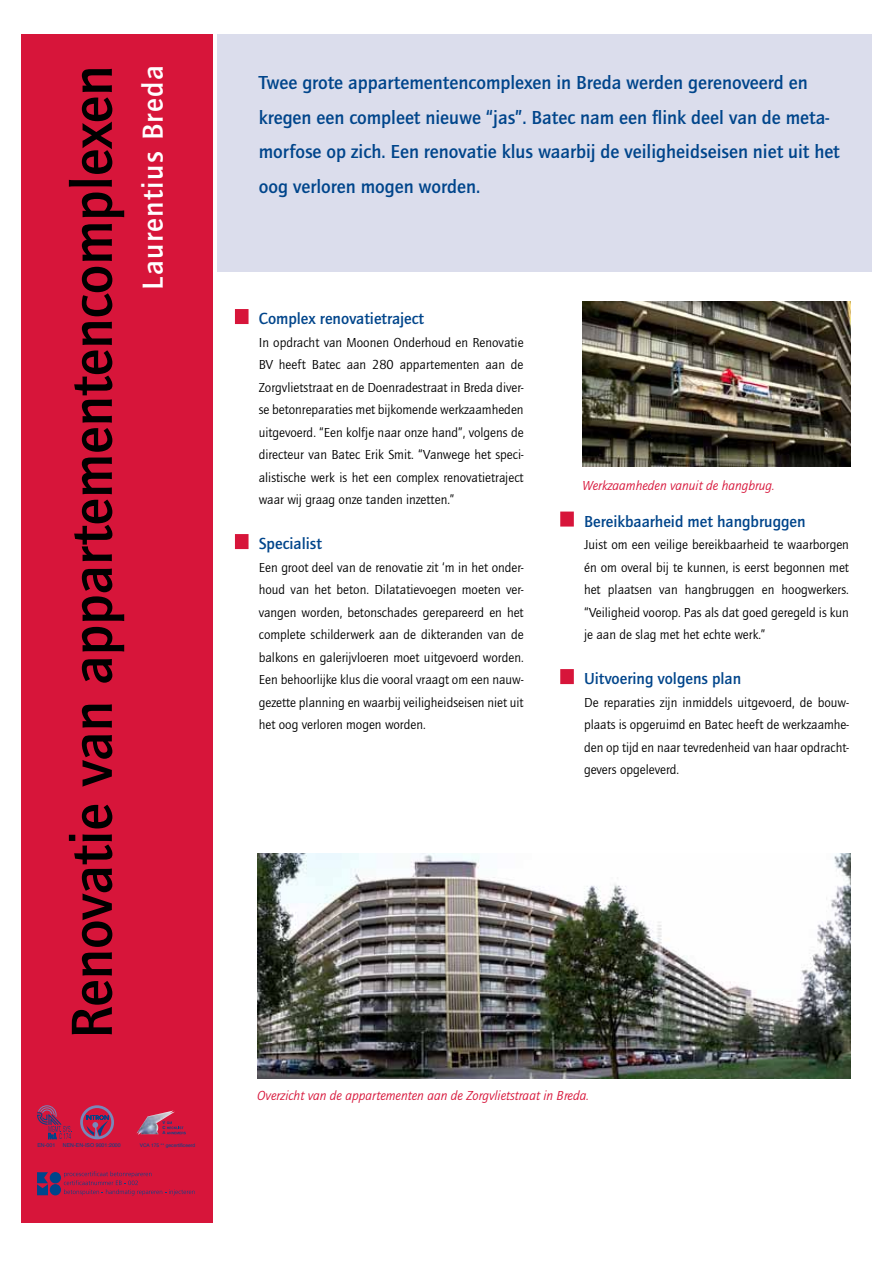
<style>
.page{position:relative;width:893px;height:1263px;background:#fff}
.page>*{position:absolute;margin:0;border:0;box-sizing:border-box;transform-origin:0 0}
.t1{font:700 60px "Quay Itc T";letter-spacing:-.005em;color:#000}
.t2{font:700 30px "Quay Itc T";letter-spacing:.045em;color:#fff}
.t3{font:700 19.5px/34.5px "Quay Itc T";color:#00458b}
.t4{font:700 16.5px "Quay Itc T";color:#00458b}
.t5{font:13.5px/22.5px "Quay Itc T";color:#000;text-align:justify}
.t6{font:italic 13.5px "Quay Itc T";color:#d7153a}
.t7{font:5.4px "Helvetica";color:#00458b}
.t8{font:4.95px "Helvetica";color:#00458b}
.t9{font:700 4.2px/5.2px "Helvetica";color:#00458b;text-align:justify}
</style>
<div class="page">
<div style="left:21px;top:34px;width:192px;height:1189px;background:#d7153a"></div>
<div style="left:235px;top:309px;width:14px;height:15px;background:#d7153a"></div>
<div style="left:235px;top:534px;width:14px;height:15px;background:#d7153a"></div>
<div style="left:217px;top:34px;width:655px;height:237px;background:#dbddec"></div>
<svg style="left:80px;top:1105px;width:34px;height:34px"></svg>
<svg style="left:37px;top:1105px;width:35px;height:35px"></svg>
<svg style="left:175px;top:1126px;width:11px;height:8px"></svg>
<svg style="left:37px;top:1172px;width:11px;height:23px"></svg>
<div style="left:50px;top:1172px;width:11px;height:11px;background:#00458b;border-radius:50%"></div>
<div style="left:50px;top:1184px;width:11px;height:11px;background:#00458b;border-radius:50%"></div>
<svg style="left:64px;top:1171px;width:131px;height:24px"></svg>
<img style="left:136px;top:1110px;width:39px;height:25px">
<div style="left:560px;top:512px;width:14px;height:15px;background:#d7153a"></div>
<div style="left:560px;top:669px;width:14px;height:15px;background:#d7153a"></div>
<img style="left:257px;top:853px;width:593px;height:225px">
<img style="left:583px;top:302px;width:267px;height:164px">
<h1 class="t1" style="left:57px;top:1039px;width:975px;rotate:-90deg">Renovatie van appartementencomplexen</h1>
<h2 class="t2" style="left:135px;top:289px;width:226px;rotate:-90deg">Laurentius Breda</h2>
<p class="t9" style="left:163px;top:1120px;width:5px">V C A</p>
<p class="t7" style="left:37px;top:1141px;width:20px">EN-001</p>
<p class="t7" style="left:63px;top:1141px;width:60px">NEN-EN-ISO 9001:2000</p>
<p class="t8" style="left:140px;top:1141px;width:57px">VCA 175 ** gecertificeerd</p>
<p class="t3" style="left:259px;top:65px;width:582px">Twee grote appartementencomplexen in Breda werden gerenoveerd en kregen een compleet nieuwe “jas”. Batec nam een flink deel van de meta&shy;morfose op zich. Een renovatie klus waarbij de veiligheidseisen niet uit het oog verloren mogen worden.</p>
<p class="t4" style="left:259px;top:309px;width:167px">Complex renovatietraject</p>
<p class="t5" style="left:259px;top:331px;width:266px">In opdracht van Moonen Onderhoud en Renovatie BV heeft Batec aan 280 appartementen aan de Zorgvlietstraat en de Doenradestraat in Breda diver&shy;se betonreparaties met bijkomende werkzaamheden uitgevoerd. “Een kolfje naar onze hand”, volgens de directeur van Batec Erik Smit. “Vanwege het speci&shy;alistische werk is het een complex renovatietraject waar wij graag onze tanden inzetten.”</p>
<p class="t4" style="left:259px;top:534px;width:65px">Specialist</p>
<p class="t5" style="left:259px;top:556px;width:266px">Een groot deel van de renovatie zit ‘m in het onder&shy;houd van het beton. Dilatatievoegen moeten ver&shy;vangen worden, betonschades gerepareerd en het complete schilderwerk aan de dikteranden van de balkons en galerijvloeren moet uitgevoerd worden.<br>Een behoorlijke klus die vooral vraagt om een nauw&shy;gezette planning en waarbij veiligheidseisen niet uit het oog verloren mogen worden.</p>
<p class="t6" style="left:583px;top:478px;width:194px">Werkzaamheden vanuit de hangbrug.</p>
<p class="t4" style="left:584px;top:511px;width:223px">Bereikbaarheid met hangbruggen</p>
<p class="t5" style="left:584px;top:533px;width:266px">Juist om een veilige bereikbaarheid te waarborgen én om overal bij te kunnen, is eerst begonnen met het plaatsen van hangbruggen en hoogwerkers. “Veiligheid voorop. Pas als dat goed geregeld is kun je aan de slag met het echte werk.”</p>
<p class="t4" style="left:584px;top:669px;width:159px">Uitvoering volgens plan</p>
<p class="t5" style="left:584px;top:691px;width:266px">De reparaties zijn inmiddels uitgevoerd, de bouw&shy;plaats is opgeruimd en Batec heeft de werkzaamhe&shy;den op tijd en naar tevredenheid van haar opdracht&shy;gevers opgeleverd.</p>
<p class="t6" style="left:257px;top:1087px;width:333px">Overzicht van de appartementen aan de Zorgvlietstraat in Breda.</p>
</div>
